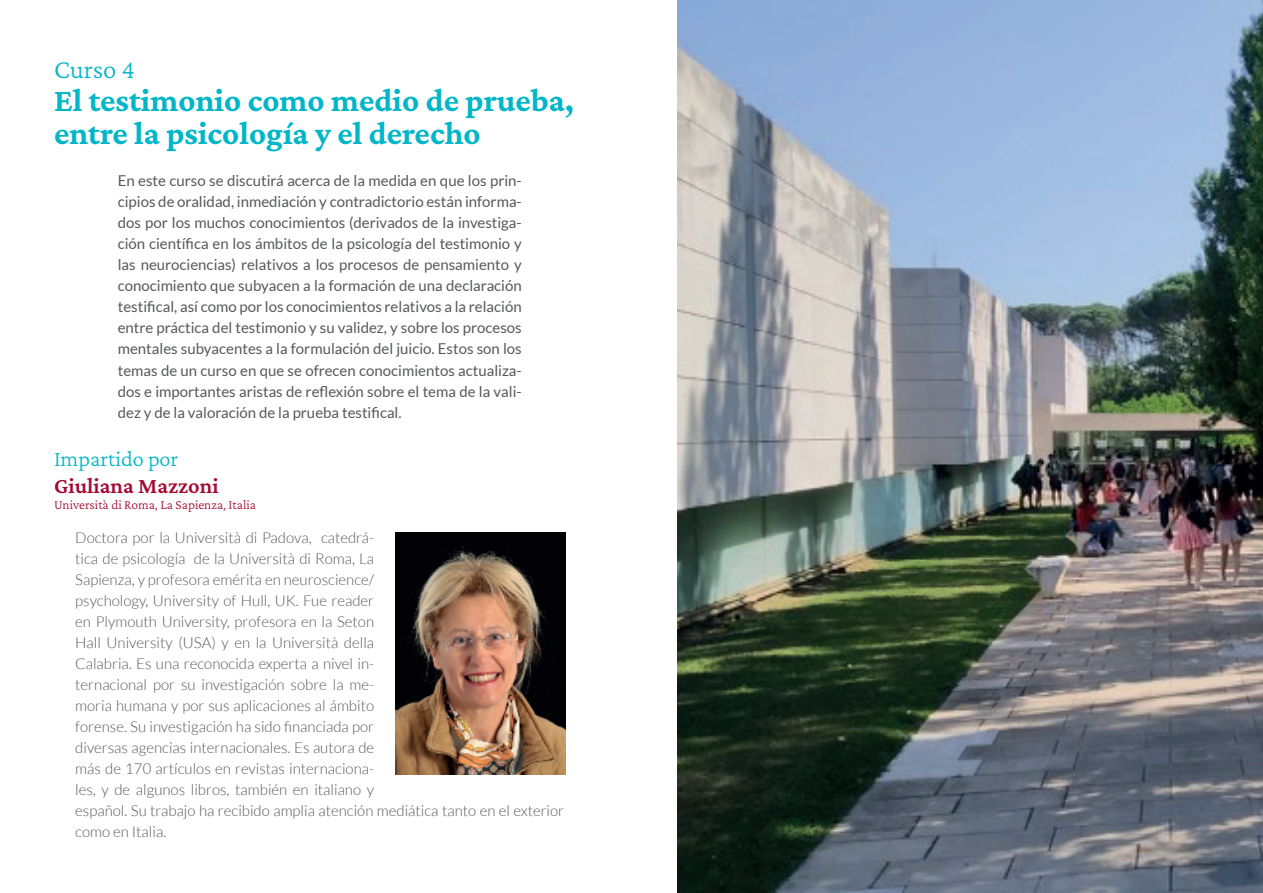
<style>
.page{position:relative;width:1263px;height:893px;background:#fff}
.page>*{position:absolute;margin:0;border:0;box-sizing:border-box;transform-origin:0 0}
.t1{font:700 33px/33px "Crimson Pro";color:#00b6c8}
.t2{font:300 27px "Crimson Pro";color:#00b6c8}
.t3{font:600 22.5px "Crimson Pro";color:#a30a32}
.t4{font:300 22.5px "Crimson Pro";color:#00b6c8}
.t5{font:15px/21px "Lato";color:#57585a;text-align:justify}
.t6{font:300 15px/21px "Lato";color:#57585a}
.t7{font:300 13.5px "Crimson Pro";color:#a30a32}
</style>
<div class="page">
<img style="left:395px;top:532px;width:171px;height:242px">
<img style="left:677px;top:0;width:586px;height:893px">
<h2 class="t2" style="left:54px;top:52px;width:83px">Curso 4</h2>
<h1 class="t1" style="left:54px;top:83px;width:522px">El testimonio como medio de prueba, entre la psicología y el derecho</h1>
<p class="t5" style="left:118px;top:170px;width:405px">En este curso se discutirá acerca de la medida en que los prin&shy;cipios de oralidad, inmediación y contradictorio están informa&shy;dos por los muchos conocimientos (derivados de la investiga&shy;ción científica en los ámbitos de la psicología del testimonio y las neurociencias) relativos a los procesos de pensamiento y conocimiento que subyacen a la formación de una declaración testifical, así como por los conocimientos relativos a la relación entre práctica del testimonio y su validez, y sobre los procesos mentales subyacentes a la formulación del juicio. Estos son los temas de un curso en que se ofrecen conocimientos actualiza&shy;dos e importantes aristas de reflexión sobre el tema de la vali&shy;dez y de la valoración de la prueba testifical.</p>
<h3 class="t4" style="left:54px;top:444px;width:126px">Impartido por</h3>
<h3 class="t3" style="left:54px;top:471px;width:166px">Giuliana Mazzoni</h3>
<p class="t7" style="left:54px;top:496px;width:204px">Università di Roma, La Sapienza, Italia</p>
<p class="t6" style="left:75px;top:527px;width:490px">Doctora por la Università di Padova, catedrá-<br>tica de psicología de la Università di Roma, La<br>Sapienza, y profesora emérita en neuroscience/<br>psychology, University of Hull, UK. Fue reader<br>en Plymouth University, profesora en la Seton<br>Hall University (USA) y en la Università della<br>Calabria. Es una reconocida experta a nivel in-<br>ternacional por su investigación sobre la me-<br>moria humana y por sus aplicaciones al ámbito<br>forense. Su investigación ha sido financiada por<br>diversas agencias internacionales. Es autora de<br>más de 170 artículos en revistas internaciona-<br>les, y de algunos libros, también en italiano y<br>español. Su trabajo ha recibido amplia atención mediática tanto en el exterior como en Italia.</p>
</div>
